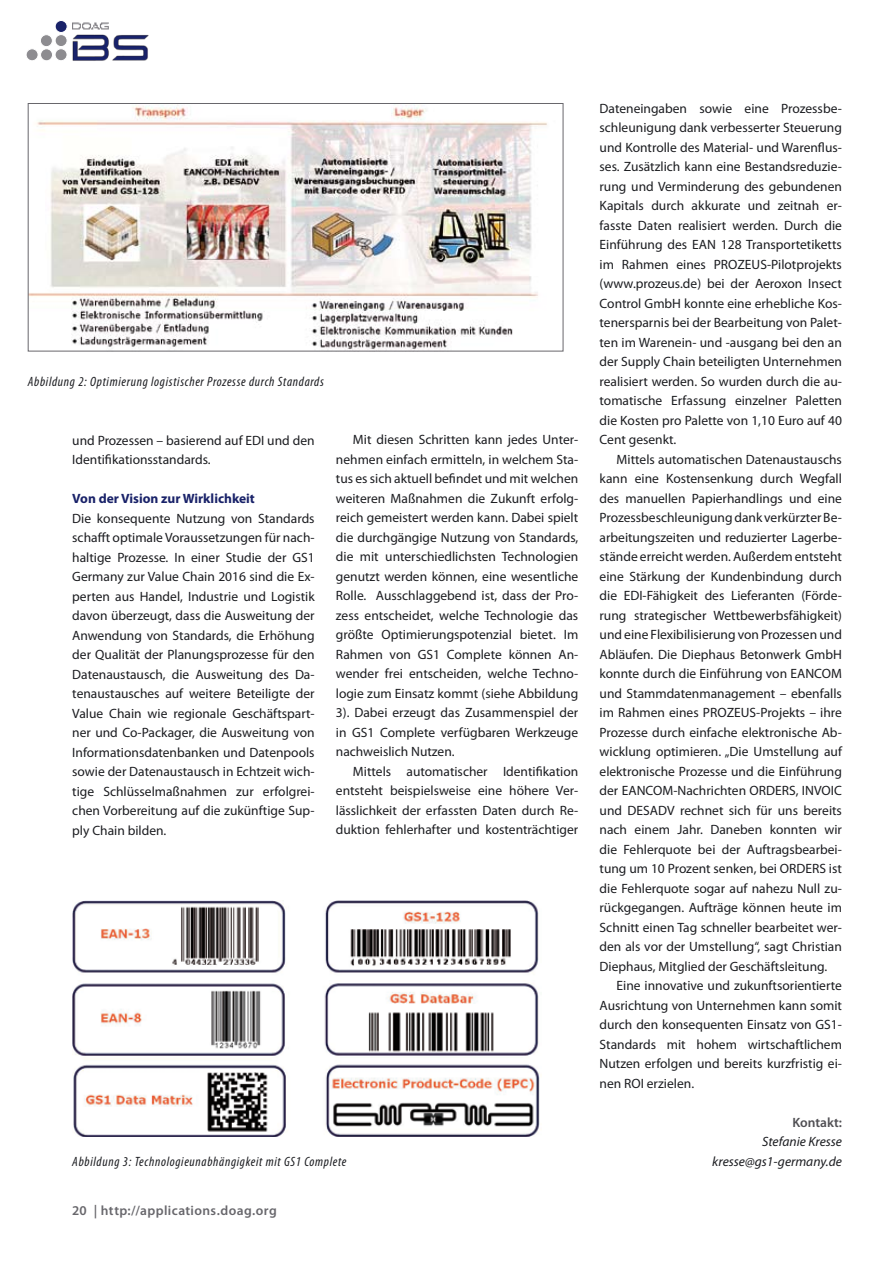
<style>
.page{position:relative;width:893px;height:1263px;background:#fff}
.page>*{position:absolute;margin:0;border:0;box-sizing:border-box;transform-origin:0 0}
.t1{font:13.5px/19.5px "Myriad Pro";color:#1b1c20;text-align:justify}
.t2{font:italic condensed 13.5px "Myriad Pro";letter-spacing:.05em;color:#1b1c20}
.t3{font:italic 13.5px/19.5px "Myriad Pro";color:#1b1c20;text-align:right}
.t4{font:600 13.5px "Myriad Pro";letter-spacing:.03em;color:#68676c}
.t5{font:700 13.5px "Myriad Pro";color:#192269}
.t6{font:600 13.5px "Myriad Pro";color:#504f53}
</style>
<div class="page">
<img style="left:72px;top:22px;width:77px;height:39px">
<div style="left:40px;top:35px;width:12px;height:12px;background:#8d8c90;border-radius:50%"></div>
<div style="left:40px;top:34px;width:13px;height:13px;border:1px solid #fff;border-radius:50%"></div>
<div style="left:26px;top:49px;width:12px;height:12px;background:#8d8c90;border-radius:50%"></div>
<div style="left:26px;top:49px;width:12px;height:12px;border:1px solid #fff;border-radius:50%"></div>
<div style="left:55px;top:35px;width:12px;height:12px;background:#8d8c90;border-radius:50%"></div>
<div style="left:55px;top:34px;width:12px;height:13px;border:1px solid #fff;border-radius:50%"></div>
<div style="left:41px;top:49px;width:12px;height:12px;background:#8d8c90;border-radius:50%"></div>
<div style="left:40px;top:49px;width:13px;height:12px;border:1px solid #fff;border-radius:50%"></div>
<div style="left:55px;top:20px;width:12px;height:12px;background:#192269;border-radius:50%"></div>
<div style="left:55px;top:20px;width:12px;height:13px;border:1px solid #fff;border-radius:50%"></div>
<div style="left:55px;top:49px;width:12px;height:12px;background:#8d8c90;border-radius:50%"></div>
<div style="left:55px;top:49px;width:12px;height:12px;border:1px solid #fff;border-radius:50%"></div>
<img style="left:73px;top:22px;width:36px;height:11px">
<img style="left:30px;top:105px;width:517px;height:244px">
<div style="left:28px;top:103px;width:535px;height:248px;border:1px solid #68676c"></div>
<img style="left:72px;top:900px;width:468px;height:236px">
<p class="t2" style="left:28px;top:373px;width:298px">Abbildung 2: Optimierung logistischer Prozesse durch Standards</p>
<p class="t1" style="left:72px;top:430px;width:244px">und Prozessen – basierend auf EDI und den<br>Identifikationsstandards.</p>
<p class="t5" style="left:72px;top:490px;width:184px">Von der Vision zur Wirklichkeit</p>
<p class="t1" style="left:72px;top:508px;width:244px">Die konsequente Nutzung von Standards schafft optimale Voraussetzungen für nach&shy;haltige Prozesse. In einer Studie der GS1<br>Germany zur Value Chain 2016 sind die Ex&shy;perten aus Handel, Industrie und Logistik davon überzeugt, dass die Ausweitung der Anwendung von Standards, die Erhöhung der Qualität der Planungsprozesse für den Datenaustausch, die Ausweitung des Da&shy;tenaustausches auf weitere Beteiligte der Value Chain wie regionale Geschäftspart&shy;ner und Co-Packager, die Ausweitung von Informationsdatenbanken und Datenpools sowie der Datenaustausch in Echtzeit wich&shy;tige Schlüsselmaßnahmen zur erfolgrei&shy;chen Vorbereitung auf die zukünftige Sup&shy;ply Chain bilden.</p>
<p class="t1" style="left:336px;top:430px;width:244px;text-indent:17px">Mit diesen Schritten kann jedes Unter&shy;nehmen einfach ermitteln, in welchem Sta&shy;tus es sich aktuell befindet und mit welchen weiteren Maßnahmen die Zukunft erfolg&shy;reich gemeistert werden kann. Dabei spielt die durchgängige Nutzung von Standards, die mit unterschiedlichsten Technologien genutzt werden können, eine wesentliche Rolle. Ausschlaggebend ist, dass der Pro&shy;zess entscheidet, welche Technologie das größte Optimierungspotenzial bietet. Im Rahmen von GS1 Complete können An&shy;wender frei entscheiden, welche Techno&shy;logie zum Einsatz kommt (siehe Abbildung 3). Dabei erzeugt das Zusammenspiel der in GS1 Complete verfügbaren Werkzeuge nachweislich Nutzen.</p>
<p class="t1" style="left:336px;top:761px;width:244px;text-indent:17px">Mittels automatischer Identifikation entsteht beispielsweise eine höhere Ver&shy;lässlichkeit der erfassten Daten durch Re&shy;duktion fehlerhafter und kostenträchtiger</p>
<p class="t2" style="left:72px;top:1153px;width:276px">Abbildung 3: Technologieunabhängigkeit mit GS1 Complete</p>
<p class="t4" style="left:72px;top:1202px;width:206px">20 | http://applications.doag.org</p>
<p class="t1" style="left:600px;top:98px;width:244px">Dateneingaben sowie eine Prozessbe&shy;schleunigung dank verbesserter Steuerung und Kontrolle des Material- und Warenflus&shy;ses. Zusätzlich kann eine Bestandsreduzie&shy;rung und Verminderung des gebundenen Kapitals durch akkurate und zeitnah er&shy;fasste Daten realisiert werden. Durch die Einführung des EAN 128 Transportetiketts im Rahmen eines PROZEUS-Pilotprojekts (www.prozeus.de) bei der Aeroxon Insect Control GmbH konnte eine erhebliche Kos&shy;tenersparnis bei der Bearbeitung von Palet&shy;ten im Warenein- und -ausgang bei den an der Supply Chain beteiligten Unternehmen realisiert werden. So wurden durch die au&shy;tomatische Erfassung einzelner Paletten die Kosten pro Palette von 1,10 Euro auf 40<br>Cent gesenkt.</p>
<p class="t1" style="left:600px;top:449px;width:244px;text-indent:17px">Mittels automatischen Datenaustauschs kann eine Kostensenkung durch Wegfall des manuellen Papierhandlings und eine Prozessbeschleunigung dank verkürzter Be&shy;arbeitungszeiten und reduzierter Lagerbe&shy;stände erreicht werden. Außerdem entsteht eine Stärkung der Kundenbindung durch die EDI-Fähigkeit des Lieferanten (Förde&shy;rung strategischer Wettbewerbsfähigkeit) und eine Flexibilisierung von Prozessen und Abläufen. Die Diephaus Betonwerk GmbH konnte durch die Einführung von EANCOM und Stammdatenmanagement – ebenfalls im Rahmen eines PROZEUS-Projekts – ihre Prozesse durch einfache elektronische Ab&shy;wicklung optimieren. „Die Umstellung auf elektronische Prozesse und die Einführung der EANCOM-Nachrichten ORDERS, INVOIC und DESADV rechnet sich für uns bereits nach einem Jahr. Daneben konnten wir die Fehlerquote bei der Auftragsbearbei&shy;tung um 10 Prozent senken, bei ORDERS ist die Fehlerquote sogar auf nahezu Null zu&shy;rückgegangen. Aufträge können heute im Schnitt einen Tag schneller bearbeitet wer&shy;den als vor der Umstellung“, sagt Christian Diephaus, Mitglied der Geschäftsleitung.</p>
<p class="t1" style="left:600px;top:976px;width:244px;text-indent:17px">Eine innovative und zukunftsorientierte Ausrichtung von Unternehmen kann somit durch den konsequenten Einsatz von GS1- Standards mit hohem wirtschaftlichem Nutzen erfolgen und bereits kurzfristig ei&shy;nen ROI erzielen.</p>
<p class="t6" style="left:792px;top:1113px;width:51px">Kontakt:</p>
<p class="t3" style="left:712px;top:1132px;width:131px">Stefanie Kresse kresse@gs1-germany.de</p>
</div>
